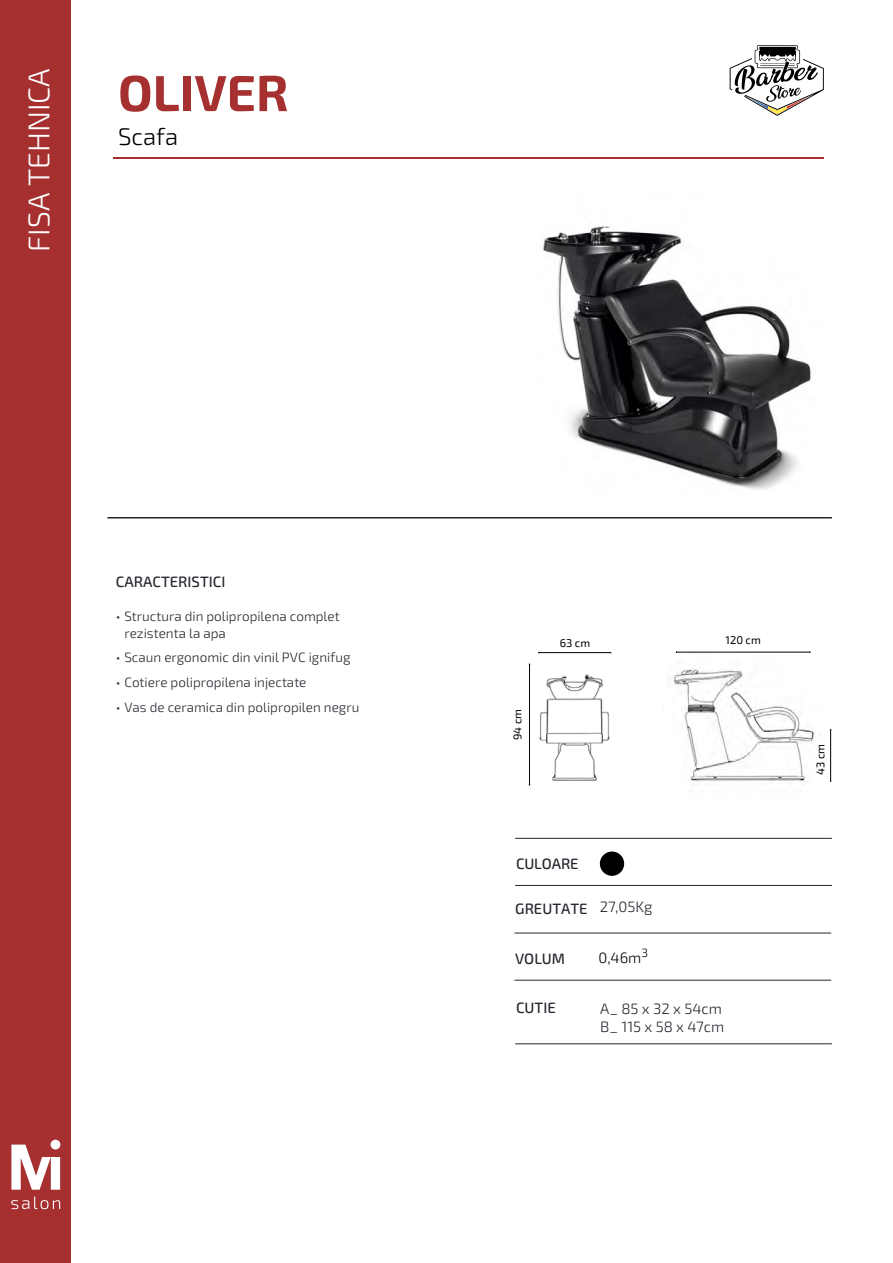
<style>
.page{position:relative;width:893px;height:1263px;background:#fff}
.page>*{position:absolute;margin:0;border:0;box-sizing:border-box;transform-origin:0 0}
.t1{font:700 50.7px "Exo 2";color:#a63030}
.t2{font:300 30px "Exo 2";color:#fff}
.t3{font:300 24px "Exo 2";color:#000}
.t4{font:500 15px "Exo 2";color:#26252e}
.t5{font:300 15px/18px "Exo 2";color:#26252e}
.t6{font:300 15px "Exo 2";color:#000}
.t7{font:300 13.5px/16.2px "Exo 2";color:#26252e}
.t8{font:11.25px "Exo 2";color:#000}
</style>
<div class="page">
<hr style="left:107px;top:517px;width:725px;height:1px;background:#26252e">
<hr style="left:515px;top:838px;width:317px;height:1px;background:#26252e">
<hr style="left:514px;top:980px;width:317px;height:1px;background:#26252e">
<hr style="left:515px;top:1043px;width:317px;height:1px;background:#26252e">
<hr style="left:514px;top:933px;width:317px;height:1px;background:#26252e">
<hr style="left:515px;top:885px;width:317px;height:1px;background:#26252e">
<div style="left:600px;top:851px;width:24px;height:25px;background:#000;border-radius:50%"></div>
<img style="left:543px;top:226px;width:268px;height:264px">
<hr style="left:830px;top:730px;width:1px;height:51px;background:#000">
<img style="left:538px;top:651px;width:74px;height:130px">
<img style="left:672px;top:669px;width:143px;height:116px">
<hr style="left:676px;top:652px;width:134px;height:1px;background:#000">
<hr style="left:539px;top:652px;width:72px;height:1px;background:#000">
<hr style="left:529px;top:664px;width:1px;height:121px;background:#000">
<hr style="left:114px;top:157px;width:710px;height:1px;background:#a63030">
<svg style="left:730px;top:45px;width:94px;height:71px"></svg>
<div style="left:0;top:0;width:71px;height:1263px;background:#a63030"></div>
<svg style="left:11px;top:1144px;width:49px;height:46px"></svg>
<div style="left:50px;top:1139px;width:10px;height:10px;background:#fff;border-radius:50%"></div>
<svg style="left:11px;top:1196px;width:49px;height:13px"></svg>
<h2 class="t2" style="left:22px;top:252px;width:185px;rotate:-90deg">FISA TEHNICA</h2>
<h1 class="t1" style="left:118px;top:63px;width:172px">OLIVER</h1>
<h3 class="t3" style="left:118px;top:122px;width:62px">Scafa</h3>
<p class="t4" style="left:116px;top:573px;width:111px">CARACTERISTICI</p>
<p class="t7" style="left:124px;top:609px;width:217px;text-indent:-9px">• Structura din polipropilena complet rezistenta la apa</p>
<p class="t7" style="left:116px;top:650px;width:236px">• Scaun ergonomic din vinil PVC ignifug</p>
<p class="t7" style="left:116px;top:674px;width:192px">• Cotiere polipropilena injectate</p>
<p class="t7" style="left:116px;top:699px;width:245px">• Vas de ceramica din polipropilen negru</p>
<p class="t8" style="left:510px;top:740px;width:33px;rotate:-90deg">94 cm</p>
<p class="t8" style="left:560px;top:635px;width:32px">63 cm</p>
<p class="t8" style="left:726px;top:632px;width:37px">120 cm</p>
<p class="t4" style="left:516px;top:855px;width:64px">CULOARE</p>
<p class="t4" style="left:515px;top:899px;width:74px">GREUTATE</p>
<p class="t4" style="left:515px;top:950px;width:51px">VOLUM</p>
<p class="t4" style="left:516px;top:998px;width:41px">CUTIE</p>
<p class="t5" style="left:600px;top:898px;width:54px">27,05Kg</p>
<p class="t6" style="left:599px;top:949px;width:51px">0,46m<sup>3</sup></p>
<p class="t5" style="left:600px;top:1000px;width:126px">A_ 85 x 32 x 54cm<br>B_ 115 x 58 x 47cm</p>
<p class="t8" style="left:813px;top:775px;width:32px;rotate:-90deg">43 cm</p>
</div>
